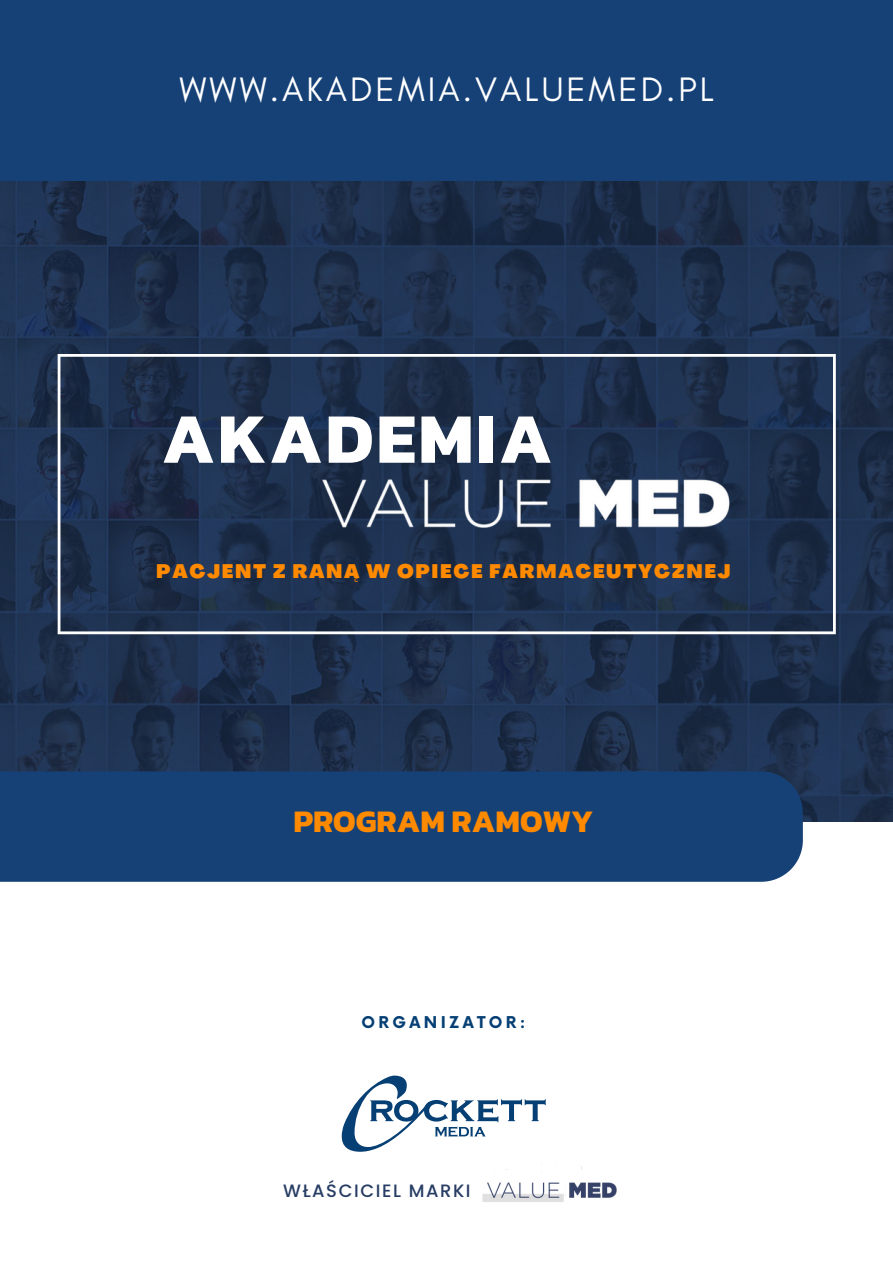
<style>
.page{position:relative;width:893px;height:1264px;background:#fff}
.page>*{position:absolute;margin:0;border:0;box-sizing:border-box;transform-origin:0 0}
.t1{font:700 71.7px "Kanit";letter-spacing:.035em;color:#fff}
.t2{font:34.5px "Glacial Indifference";letter-spacing:.09em;color:#fff}
.t3{font:700 31.8px "Kanit";color:#ff8a00}
.t4{font:900 19.2px "Agrandir";letter-spacing:.085em;color:#ff8a00}
.t5{font:500 17.85px "Poppins";letter-spacing:.09em;color:#283d64}
.t6{font:700 15.9px "Now";letter-spacing:.21em;color:#053f74}
</style>
<div class="page">
<div style="left:0;top:0;width:892px;height:181px;background:#164177"></div>
<img style="left:0;top:181px;width:892px;height:640px">
<svg style="left:58px;top:354px;width:777px;height:280px;background:#2a3b57"></svg>
<svg style="left:341px;top:1075px;width:204px;height:76px"></svg>
<img style="left:482px;top:1182px;width:135px;height:20px">
<div style="left:0;top:771px;width:802px;height:110px;background:#164177"></div>
<p class="t2" style="left:179px;top:68px;width:536px">WWW.AKADEMIA.VALUEMED.PL</p>
<p class="t1" style="left:162px;top:384px;width:392px">AKADEMIA</p>
<p class="t4" style="left:156px;top:563px;width:576px">PACJENT Z RANĄ W OPIECE FARMACEUTYCZNEJ</p>
<p class="t3" style="left:293px;top:796px;width:301px">PROGRAM RAMOWY</p>
<p class="t6" style="left:361px;top:1013px;width:165px">ORGANIZATOR:</p>
<p class="t5" style="left:283px;top:1178px;width:189px">WŁAŚCICIEL MARKI</p>
</div>
